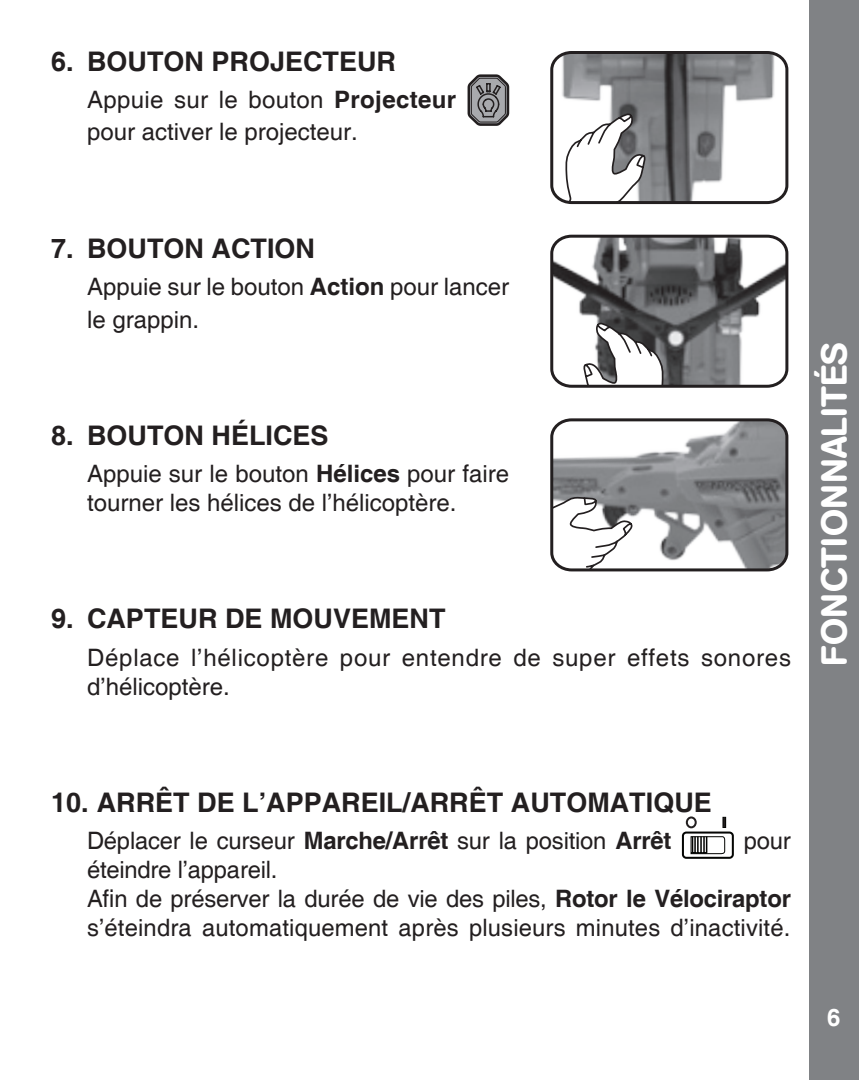
<style>
.page{position:relative;width:859px;height:1080px;background:#fff}
.page>*{position:absolute;margin:0;border:0;box-sizing:border-box;transform-origin:0 0}
.Body_text{font:500 36px "AG Book Rounded";color:#fff}
.point{font:700 27px "Helvetica";color:#231f20}
.point-2{font:24px/32.4px "Helvetica";color:#231f20}
.Handing_indent{font:24px/28.8px "Helvetica";letter-spacing:.01em;color:#231f20}
.Handing_indent-2{font:24px "Helvetica";letter-spacing:-.01em;color:#231f20}
.point-3{font:24px/28.8px "Helvetica";letter-spacing:.03em;color:#231f20}
.Body_text_hang{font:700 24px "Helvetica";color:#fff}
.s1{font-weight:700}
</style>
<div class="page">
<div style="left:809px;top:0;width:50px;height:1080px;background:#808285"></div>
<svg style="left:550px;top:418px;width:239px;height:154px"></svg>
<svg style="left:550px;top:234px;width:239px;height:154px"></svg>
<svg style="left:550px;top:51px;width:239px;height:154px"></svg>
<svg style="left:467px;top:74px;width:43px;height:52px;background:#848386"></svg>
<div style="left:682px;top:832px;width:52px;height:27px;border:2px solid #040503;border-radius:3px"></div>
<svg style="left:690px;top:836px;width:36px;height:19px"></svg>
<div style="left:686px;top:816px;width:11px;height:12px;border:2px solid #231f20;border-radius:50%"></div>
<div style="left:722px;top:817px;width:4px;height:11px;border:1px solid #040503"></div>
<p class="point" style="left:51px;top:45px;width:347px">6. BOUTON PROJECTEUR</p>
<p class="point-2" style="left:87px;top:84px;width:370px">Appuie sur le bouton <span class="s1">Projecteur</span></p>
<p class="point-2" style="left:87px;top:117px;width:272px">pour activer le projecteur.</p>
<p class="point" style="left:51px;top:232px;width:265px">7. BOUTON ACTION</p>
<p class="point-2" style="left:87px;top:271px;width:424px">Appuie sur le bouton <span class="s1">Action</span> pour lancer le grappin.</p>
<p class="point" style="left:51px;top:419px;width:279px">8. BOUTON HÉLICES</p>
<p class="point-2" style="left:87px;top:460px;width:424px;line-height:28.8px">Appuie sur le bouton <span class="s1">Hélices</span> pour faire tourner les hélices de l’hélicoptère.</p>
<p class="point" style="left:51px;top:603px;width:396px">9. CAPTEUR DE MOUVEMENT</p>
<p class="point-3" style="left:87px;top:644px;width:705px">Déplace l’hélicoptère pour entendre de super effets sonores d’hélicoptère.</p>
<p class="Body_text" style="left:813px;top:666px;width:324px;rotate:-90deg">FONCTIONNALITÉS</p>
<p class="point" style="left:51px;top:786px;width:662px">10. ARRÊT DE L’APPAREIL/ARRÊT AUTOMATIQUE</p>
<p class="Handing_indent-2" style="left:87px;top:827px;width:586px">Déplacer le curseur <span class="s1">Marche/Arrêt</span> sur la position <span class="s1">Arrêt</span></p>
<p class="Handing_indent-2" style="left:744px;top:827px;width:48px">pour</p>
<p class="Handing_indent-2" style="left:87px;top:856px;width:192px">éteindre l’appareil.</p>
<p class="Handing_indent" style="left:87px;top:885px;width:705px">Afin de préserver la durée de vie des piles, <span class="s1">Rotor le Vélociraptor </span>s’éteindra automatiquement après plusieurs minutes d’inactivité.</p>
<p class="Body_text_hang" style="left:827px;top:1003px;width:15px">6</p>
</div>
